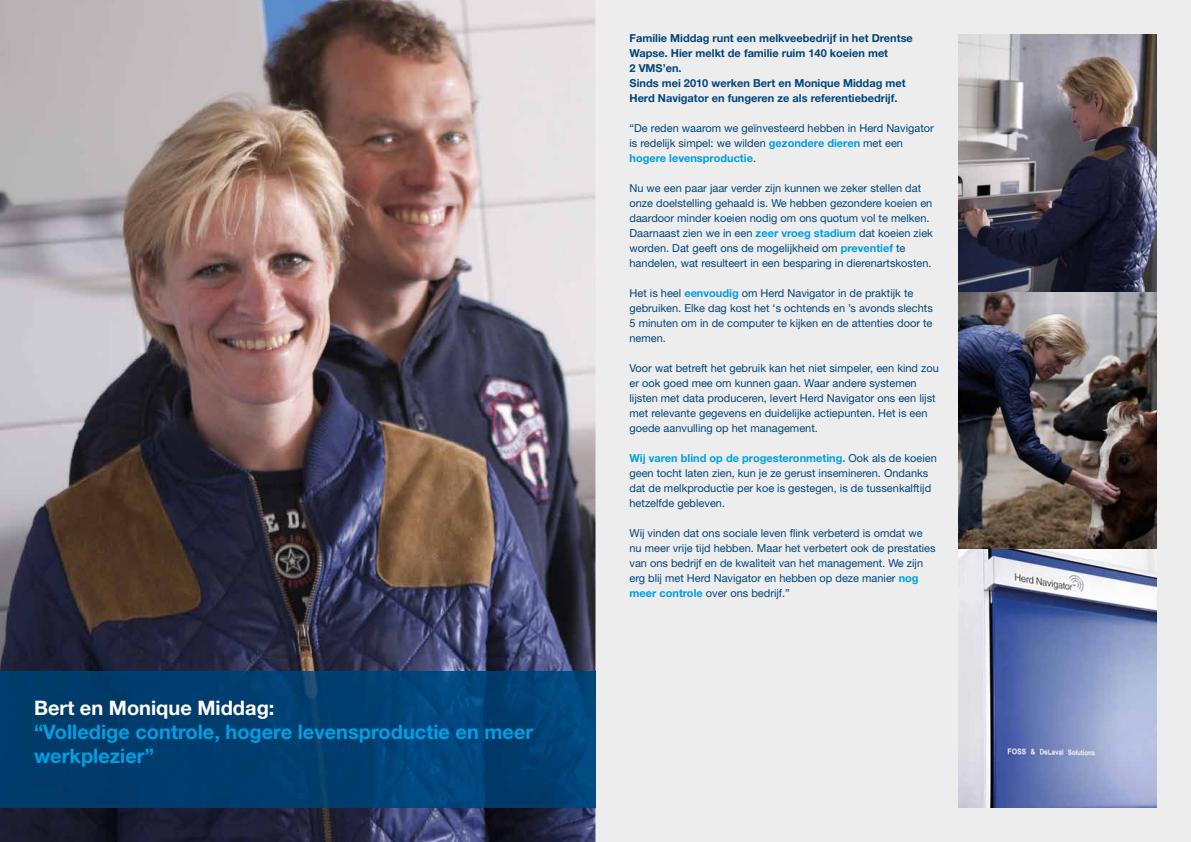
<style>
.page{position:relative;width:1191px;height:842px;background:#fff}
.page>*{position:absolute;margin:0;border:0;box-sizing:border-box;transform-origin:0 0}
.t1{font:700 20px/24px "Helvetica Neue LT Std";color:#009fe3}
.t2{font:700 20px "Helvetica Neue LT Std";color:#fff}
.t3{font:11px/15px "Helvetica Neue LT Std";color:#00457c}
.t4{font:700 11px/15px "Helvetica Neue LT Std";color:#00457c}
.s1{font-weight:700;color:#009fe3}
</style>
<div class="page">
<div style="left:595px;top:0;width:596px;height:842px;background:#ededed"></div>
<img style="left:0;top:0;width:595px;height:842px">
<img style="left:0;top:672px;width:595px;height:136px">
<img style="left:958px;top:34px;width:199px;height:774px">
<h1 class="t2" style="left:34px;top:695px;width:242px">Bert en Monique Middag:</h1>
<h1 class="t1" style="left:34px;top:719px;width:501px">“Volledige controle, hogere levensproductie en meer werkplezier”</h1>
<p class="t4" style="left:629px;top:30px;width:285px">Familie Middag runt een melkveebedrijf in het Drentse Wapse. Hier melkt de familie ruim 140 koeien met<br>2 VMS’en.<br>Sinds mei 2010 werken Bert en Monique Middag met Herd Navigator en fungeren ze als referentiebedrijf.</p>
<p class="t3" style="left:629px;top:120px;width:306px">“De reden waarom we geïnvesteerd hebben in Herd Navigator is redelijk simpel: we wilden <span class="s1">gezondere dieren</span> met een <span class="s1">hogere levensproductie</span>.</p>
<p class="t3" style="left:629px;top:180px;width:305px">Nu we een paar jaar verder zijn kunnen we zeker stellen dat onze doelstelling gehaald is. We hebben gezondere koeien en daardoor minder koeien nodig om ons quotum vol te melken.<br>Daarnaast zien we in een <span class="s1">zeer vroeg stadium</span> dat koeien ziek worden. Dat geeft ons de mogelijkheid om <span class="s1">preventief</span> te handelen, wat resulteert in een besparing in dierenartskosten.</p>
<p class="t3" style="left:629px;top:285px;width:305px">Het is heel <span class="s1">eenvoudig</span> om Herd Navigator in de praktijk te gebruiken. Elke dag kost het ‘s ochtends en ’s avonds slechts 5 minuten om in de computer te kijken en de attenties door te nemen.</p>
<p class="t3" style="left:629px;top:360px;width:311px">Voor wat betreft het gebruik kan het niet simpeler, een kind zou er ook goed mee om kunnen gaan. Waar andere systemen lijsten met data produceren, levert Herd Navigator ons een lijst met relevante gegevens en duidelijke actiepunten. Het is een goede aanvulling op het management.</p>
<p class="t3" style="left:629px;top:450px;width:309px"><span class="s1">Wij varen blind op de progesteronmeting.</span> Ook als de koeien geen tocht laten zien, kun je ze gerust insemineren. Ondanks dat de melkproductie per koe is gestegen, is de tussenkalftijd hetzelfde gebleven.</p>
<p class="t3" style="left:629px;top:525px;width:308px">Wij vinden dat ons sociale leven ink verbeterd is omdat we nu meer vrije tijd hebben. Maar het verbetert ook de prestaties van ons bedrijf en de kwaliteit van het management. We zijn erg blij met Herd Navigator en hebben op deze manier <span class="s1">nog meer controle</span> over ons bedrijf.”</p>
</div>
